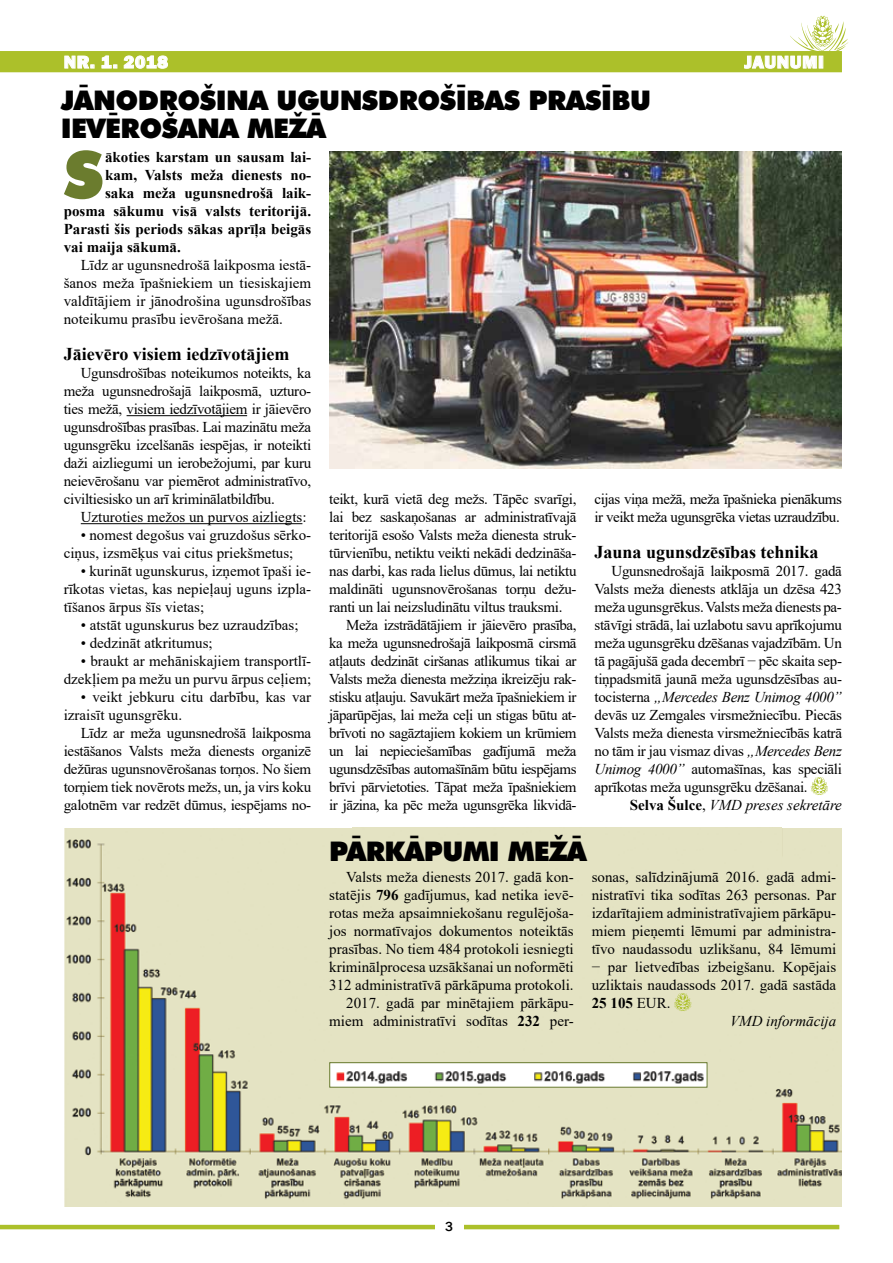
<style>
.page{position:relative;width:893px;height:1263px;background:#fff}
.page>*{position:absolute;margin:0;border:0;box-sizing:border-box;transform-origin:0 0}
.t1{font:900 65.4px "Futura TL";color:#6b7c2e}
.t2{font:900 27px/28.5px "Futura TL";letter-spacing:-.02em;color:#000}
.t3{font:700 18px "Times New Roman";color:#000}
.t4{font:800 18px "Franklin Gothic";letter-spacing:.04em;color:#fff}
.t5{font:15px/18px "Times New Roman";color:#000;text-align:justify}
.t6{font:15px/18px "Times New Roman";letter-spacing:-.03em;color:#000}
.t7{font:15px "Times New Roman";letter-spacing:-.02em;color:#000}
.t8{font:700 15px "Times New Roman";color:#000}
.t9{font:italic 15px "Times New Roman";color:#000}
.t10{font:500 13.5px "Franklin Gothic";color:#000}
.s1{font-style:italic}
.s2{font-weight:700;font-style:normal}
.s3{font-style:normal}
.s4{font-weight:700}
.s5{font-weight:400}
</style>
<div class="page">
<hr style="left:0;top:1225px;width:839px;height:4px;background:#acc02a">
<div style="left:435px;top:1221px;width:28px;height:17px;background:#fff"></div>
<div style="left:0;top:51px;width:842px;height:21px;background:#acc02a"></div>
<svg style="left:744px;top:16px;width:104px;height:53px"></svg>
<svg style="left:64px;top:55px;width:31px;height:14px"></svg>
<svg style="left:101px;top:55px;width:16px;height:14px"></svg>
<svg style="left:123px;top:55px;width:45px;height:14px"></svg>
<hr style="left:127px;top:415px;width:120px;height:1px;background:#000">
<hr style="left:81px;top:523px;width:221px;height:1px;background:#000">
<svg style="left:811px;top:777px;width:17px;height:18px"></svg>
<img style="left:64px;top:828px;width:778px;height:378px">
<img style="left:329px;top:152px;width:513px;height:316px">
<div style="left:352px;top:828px;width:430px;height:36px;background:#e4e3c3"></div>
<img style="left:331px;top:1064px;width:375px;height:22px">
<div style="left:329px;top:1062px;width:379px;height:26px;border:1px solid #6b7c2e"></div>
<svg style="left:674px;top:993px;width:17px;height:18px"></svg>
<p class="t4" style="left:64px;top:50px;width:106px">NR. 1. 2018</p>
<p class="t4" style="left:744px;top:50px;width:81px">JAUNUMI</p>
<h2 class="t2" style="left:61px;top:85px;width:592px">JĀNODROŠINA UGUNSDROŠĪBAS PRASĪBU<br>IEVĒROŠANA MEŽĀ</h2>
<h1 class="t1" style="left:64px;top:130px;width:41px">S</h1>
<p class="t8" style="left:105px;top:146px;width:208px">ākoties karstam un sausam lai-</p>
<p class="t8" style="left:105px;top:164px;width:208px">kam, Valsts meža dienests no-</p>
<p class="t8" style="left:105px;top:182px;width:208px">saka meža ugunsnedrošā laik-</p>
<p class="t8" style="left:64px;top:200px;width:249px">posma sākumu visā valsts teritorijā.</p>
<p class="t8" style="left:64px;top:218px;width:249px">Parasti šis periods sākas aprīļa beigās</p>
<p class="t8" style="left:64px;top:236px;width:119px">vai maija sākumā.</p>
<p class="t5" style="left:64px;top:256px;width:249px;text-indent:17px">Līdz ar ugunsnedrošā laikposma iestā&shy;šanos meža īpašniekiem un tiesiskajiem valdītājiem ir jānodrošina ugunsdrošības noteikumu prasību ievērošana mežā.</p>
<p class="t3" style="left:64px;top:341px;width:227px">Jāievēro visiem iedzīvotājiem</p>
<p class="t5" style="left:64px;top:364px;width:249px;text-indent:17px">Ugunsdrošības noteikumos noteikts, ka meža ugunsnedrošajā laikposmā, uzturo&shy;ties mežā, visiem iedzīvotājiem ir jāievēro ugunsdrošības prasības. Lai mazinātu meža ugunsgrēku izcelšanās iespējas, ir noteikti daži aizliegumi un ierobežojumi, par kuru neievērošanu var piemērot administratīvo, civiltiesisko un arī kriminālatbildību.</p>
<p class="t5" style="left:81px;top:508px;width:227px">Uzturoties mežos un purvos aizliegts:</p>
<p class="t5" style="left:64px;top:526px;width:249px;text-indent:17px">• nomest degošus vai gruzdošus sērko&shy;ciņus, izsmēķus vai citus priekšmetus;</p>
<p class="t5" style="left:64px;top:562px;width:249px;text-indent:17px">• kurināt ugunskurus, izņemot īpaši ie&shy;rīkotas vietas, kas nepieļauj uguns izpla&shy;tīšanos ārpus šīs vietas;</p>
<p class="t5" style="left:81px;top:616px;width:219px">• atstāt ugunskurus bez uzraudzības;</p>
<p class="t5" style="left:81px;top:634px;width:133px">• dedzināt atkritumus;</p>
<p class="t5" style="left:64px;top:652px;width:249px;text-align:right">• braukt ar mehāniskajiem transportlī&shy;dzekļiem pa mežu un purvu ārpus ceļiem;</p>
<p class="t5" style="left:64px;top:688px;width:249px;text-indent:17px">• veikt jebkuru citu darbību, kas var izraisīt ugunsgrēku.</p>
<p class="t5" style="left:64px;top:724px;width:249px;text-indent:17px">Līdz ar meža ugunsnedrošā laikposma iestāšanos Valsts meža dienests organizē dežūras ugunsnovērošanas torņos. No šiem torņiem tiek novērots mežs, un, ja virs koku galotnēm var redzēt dūmus, iespējams no-</p>
<p class="t7" style="left:329px;top:488px;width:249px">teikt, kurā vietā deg mežs. Tāpēc svarīgi,</p>
<p class="t7" style="left:329px;top:506px;width:249px">lai bez saskaņošanas ar administratīvajā</p>
<p class="t7" style="left:329px;top:524px;width:249px">teritorijā esošo Valsts meža dienesta struk-</p>
<p class="t7" style="left:329px;top:542px;width:249px">tūrvienību, netiktu veikti nekādi dedzināša-</p>
<p class="t7" style="left:329px;top:560px;width:249px">nas darbi, kas rada lielus dūmus, lai netiktu</p>
<p class="t7" style="left:329px;top:578px;width:249px">maldināti ugunsnovērošanas torņu dežu-</p>
<p class="t7" style="left:329px;top:596px;width:235px">ranti un lai neizsludinātu viltus trauksmi.</p>
<p class="t6" style="left:346px;top:616px;width:232px">Meža izstrādātājiem ir jāievēro prasība,</p>
<p class="t6" style="left:329px;top:634px;width:249px">ka meža ugunsnedrošajā laikposmā cirsmā</p>
<p class="t6" style="left:329px;top:652px;width:249px">atļauts dedzināt ciršanas atlikumus tikai ar</p>
<p class="t6" style="left:329px;top:670px;width:249px">Valsts meža dienesta mežziņa ikreizēju rak-</p>
<p class="t6" style="left:329px;top:688px;width:249px">stisku atļauju. Savukārt meža īpašniekiem ir</p>
<p class="t6" style="left:329px;top:706px;width:249px">jāparūpējas, lai meža ceļi un stigas būtu at-</p>
<p class="t6" style="left:329px;top:724px;width:249px">brīvoti no sagāztajiem kokiem un krūmiem</p>
<p class="t6" style="left:329px;top:742px;width:249px">un lai nepieciešamības gadījumā meža</p>
<p class="t6" style="left:329px;top:760px;width:249px">ugunsdzēsības automašīnām būtu iespējams</p>
<p class="t6" style="left:329px;top:778px;width:249px">brīvi pārvietoties. Tāpat meža īpašniekiem</p>
<p class="t6" style="left:329px;top:796px;width:249px">ir jāzina, ka pēc meža ugunsgrēka likvidā-</p>
<p class="t6" style="left:595px;top:490px;width:249px">cijas viņa mežā, meža īpašnieka pienākums ir veikt meža ugunsgrēka vietas uzraudzību.</p>
<p class="t3" style="left:595px;top:539px;width:226px">Jauna ugunsdzēsības tehnika</p>
<p class="t5" style="left:595px;top:562px;width:249px;text-indent:17px">Ugunsnedrošajā laikposmā 2017. gadā Valsts meža dienests atklāja un dzēsa 423 meža ugunsgrēkus. Valsts meža dienests pa&shy;stāvīgi strādā, lai uzlabotu savu aprīkojumu meža ugunsgrēku dzēšanas vajadzībām. Un tā pagājušā gada decembrī − pēc skaita sep&shy;tiņpadsmitā jaunā meža ugunsdzēsības au&shy;tocisterna <span class="s1">„Mercedes Benz Unimog 4000” </span>devās uz Zemgales virsmežniecību. Piecās Valsts meža dienesta virsmežniecībās katrā no tām ir jau vismaz divas <span class="s1">„Mercedes Benz Unimog 4000”</span> automašīnas, kas speciāli aprīkotas meža ugunsgrēku dzēšanai.</p>
<p class="t9" style="left:630px;top:795px;width:214px"><span class="s2">Selva Šulce</span><span class="s3">,</span> VMD preses sekretāre</p>
<h2 class="t2" style="left:329px;top:836px;width:259px">PĀRKĀPUMI MEŽĀ</h2>
<p class="t5" style="left:329px;top:868px;width:246px;text-align:right">Valsts meža dienests 2017. gadā kon&shy;statējis <span class="s4">796</span> gadījumus, kad netika ievē&shy;rotas meža apsaimniekošanu regulējoša&shy;jos normatīvajos dokumentos noteiktās prasības. No tiem 484 protokoli iesniegti kriminālprocesa uzsākšanai un noformēti 312 administratīvā pārkāpuma protokoli.<br>2017. gadā par minētajiem pārkāpu&shy;miem administratīvi sodītas <span class="s4">232</span> per-</p>
<p class="t5" style="left:592px;top:868px;width:246px">sonas, salīdzinājumā 2016. gadā admi-</p>
<p class="t5" style="left:592px;top:886px;width:246px">nistratīvi tika sodītas 263 personas. Par</p>
<p class="t5" style="left:592px;top:904px;width:246px">izdarītajiem administratīvajiem pārkāpu-</p>
<p class="t5" style="left:592px;top:922px;width:246px">miem pieņemti lēmumi par administra-</p>
<p class="t5" style="left:592px;top:940px;width:246px">tīvo naudassodu uzlikšanu, 84 lēmumi</p>
<p class="t5" style="left:592px;top:958px;width:246px">− par lietvedības izbeigšanu. Kopējais</p>
<p class="t5" style="left:592px;top:976px;width:246px">uzliktais naudassods 2017. gadā sastāda</p>
<p class="t8" style="left:592px;top:992px;width:80px">25 105 <span class="s5">EUR.</span></p>
<p class="t9" style="left:730px;top:1011px;width:108px">VMD informācija</p>
<p class="t10" style="left:445px;top:1218px;width:9px">3</p>
</div>
